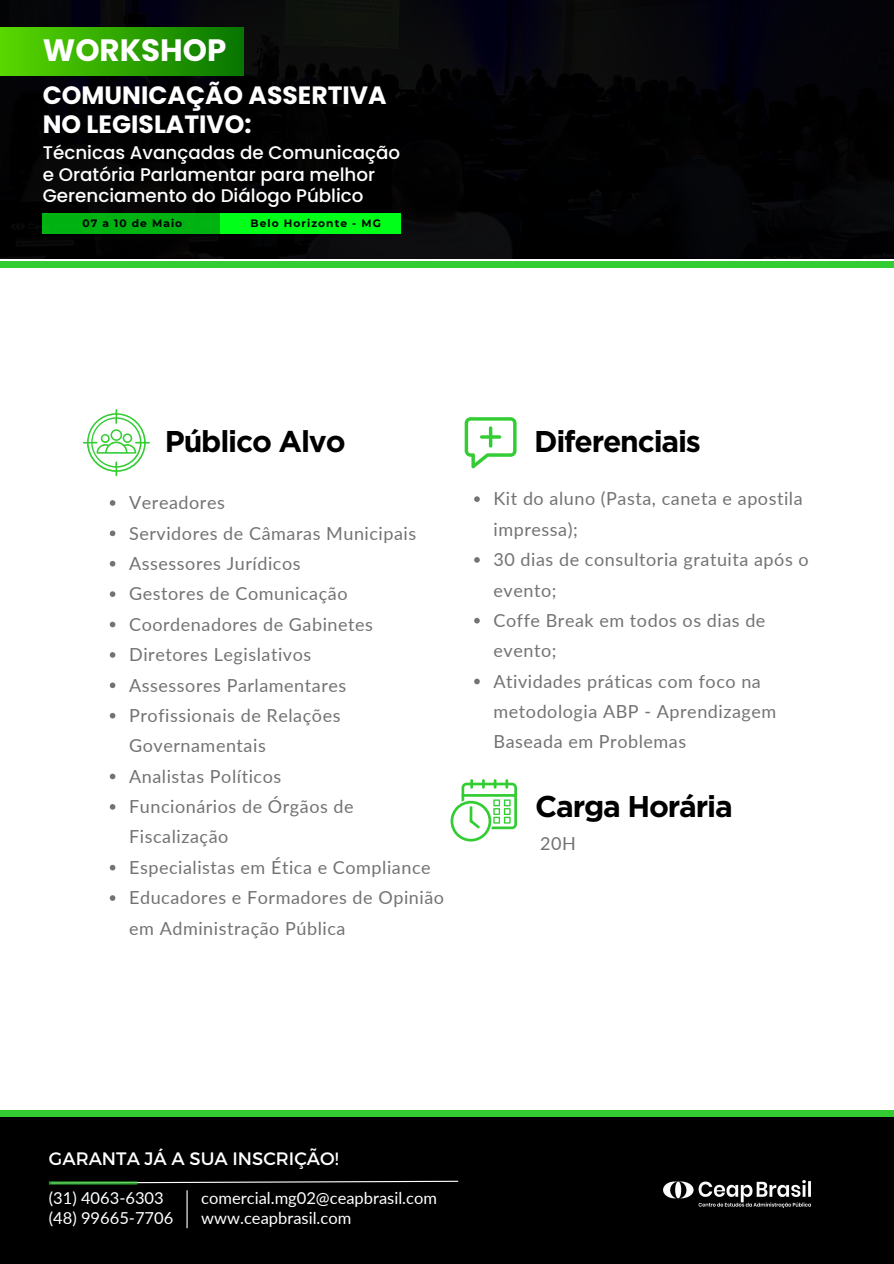
<style>
.page{position:relative;width:894px;height:1264px;background:#fff}
.page>*{position:absolute;margin:0;border:0;box-sizing:border-box;transform-origin:0 0}
.t1{font:700 30.9px "Poppins";color:#fff}
.t2{font:700 30px "Gotham";letter-spacing:-.04em;color:#000}
.t3{font:700 25.05px/29.4px "Poppins";color:#fff}
.t4{font:500 18.3px/21.5px "Poppins";color:#fff}
.t5{font:18px/30.3px "Lato";letter-spacing:.03em;color:#737373}
.t6{font:18px "Montserrat";color:#fff}
.t7{font:16.5px "Lato";color:#fff}
.t8{font:700 10.65px "Montserrat";letter-spacing:.1em;color:#000}
</style>
<div class="page">
<svg style="left:83px;top:409px;width:66px;height:67px"></svg>
<svg style="left:450px;top:779px;width:67px;height:62px"></svg>
<svg style="left:464px;top:417px;width:52px;height:52px"></svg>
<svg style="left:110px;top:500px;width:5px;height:6px"></svg>
<svg style="left:110px;top:530px;width:5px;height:6px"></svg>
<svg style="left:110px;top:561px;width:5px;height:5px"></svg>
<svg style="left:110px;top:591px;width:5px;height:6px"></svg>
<svg style="left:110px;top:621px;width:5px;height:6px"></svg>
<svg style="left:110px;top:652px;width:5px;height:5px"></svg>
<svg style="left:110px;top:682px;width:5px;height:6px"></svg>
<svg style="left:110px;top:713px;width:5px;height:5px"></svg>
<svg style="left:110px;top:773px;width:5px;height:6px"></svg>
<svg style="left:110px;top:804px;width:5px;height:5px"></svg>
<svg style="left:110px;top:864px;width:5px;height:6px"></svg>
<svg style="left:110px;top:895px;width:5px;height:5px"></svg>
<svg style="left:474px;top:496px;width:5px;height:6px"></svg>
<svg style="left:474px;top:557px;width:5px;height:5px"></svg>
<svg style="left:474px;top:618px;width:5px;height:5px"></svg>
<svg style="left:474px;top:678px;width:5px;height:6px"></svg>
<div style="left:0;top:261px;width:893px;height:7px;background:#3c3"></div>
<img style="left:0;top:0;width:893px;height:259px">
<div style="left:43px;top:213px;width:179px;height:21px;background:#00b212"></div>
<div style="left:221px;top:213px;width:180px;height:21px;background:#00ff19"></div>
<div style="left:0;top:27px;width:243px;height:48px;background:linear-gradient(to right,#58d700,#077500)"></div>
<div style="left:0;top:1113px;width:893px;height:150px;background:#000"></div>
<div style="left:0;top:1109px;width:893px;height:7px;background:#3c3"></div>
<svg style="left:137px;top:1180px;width:322px;height:4px"></svg>
<hr style="left:49px;top:1181px;width:88px;height:3px;background:#3c3">
<hr style="left:186px;top:1190px;width:1px;height:38px;background:#fff">
<img style="left:663px;top:1180px;width:147px;height:27px">
<p class="t1" style="left:43px;top:29px;width:185px">WORKSHOP</p>
<p class="t3" style="left:43px;top:81px;width:345px">COMUNICAÇÃO ASSERTIVA<br>NO LEGISLATIVO:</p>
<p class="t4" style="left:43px;top:142px;width:359px">Técnicas Avançadas de Comunicação e Oratória Parlamentar para melhor<br>Gerenciamento do Diálogo Público</p>
<p class="t8" style="left:83px;top:216px;width:101px">07 a 10 de Maio</p>
<p class="t8" style="left:250px;top:217px;width:132px">Belo Horizonte - MG</p>
<p class="t2" style="left:165px;top:423px;width:182px">Público Alvo</p>
<p class="t2" style="left:534px;top:423px;width:168px">Diferenciais</p>
<p class="t5" style="left:493px;top:483px;width:310px">Kit do aluno (Pasta, caneta e apostila impressa);</p>
<p class="t5" style="left:493px;top:544px;width:316px">30 dias de consultoria gratuita após o evento;</p>
<p class="t5" style="left:493px;top:604px;width:273px">Coffe Break em todos os dias de evento;</p>
<p class="t5" style="left:493px;top:665px;width:284px">Atividades práticas com foco na metodologia ABP - Aprendizagem<br>Baseada em Problemas</p>
<h5 class="t5" style="left:129px;top:487px;width:97px">Vereadores</h5>
<p class="t5" style="left:129px;top:517px;width:288px">Servidores de Câmaras Municipais</p>
<p class="t5" style="left:129px;top:548px;width:173px">Assessores Jurídicos</p>
<p class="t5" style="left:129px;top:578px;width:220px">Gestores de Comunicação</p>
<h1 class="t5" style="left:129px;top:608px;width:245px">Coordenadores de Gabinetes</h1>
<p class="t5" style="left:129px;top:639px;width:183px">Diretores Legislativos</p>
<h2 class="t5" style="left:129px;top:669px;width:219px">Assessores Parlamentares</h2>
<p class="t5" style="left:129px;top:699px;width:213px">Profissionais de Relações<br>Governamentais</p>
<h2 class="t5" style="left:129px;top:760px;width:154px">Analistas Políticos</h2>
<p class="t5" style="left:129px;top:791px;width:226px">Funcionários de Órgãos de<br>Fiscalização</p>
<p class="t5" style="left:129px;top:851px;width:303px">Especialistas em Ética e Compliance</p>
<p class="t5" style="left:129px;top:882px;width:316px">Educadores e Formadores de Opinião em Administração Pública</p>
<p class="t2" style="left:535px;top:787px;width:199px">Carga Horária</p>
<h3 class="t5" style="left:540px;top:827px;width:37px">20H</h3>
<h4 class="t6" style="left:49px;top:1146px;width:291px">GARANTA JÁ A SUA INSCRIÇÃO!</h4>
<p class="t7" style="left:49px;top:1188px;width:116px">(31) 4063-6303</p>
<p class="t7" style="left:201px;top:1188px;width:237px">comercial.mg02@ceapbrasil.com</p>
<h2 class="t7" style="left:49px;top:1207px;width:126px">(48) 99665-7706</h2>
<p class="t7" style="left:201px;top:1207px;width:151px">www.ceapbrasil.com</p>
</div>
